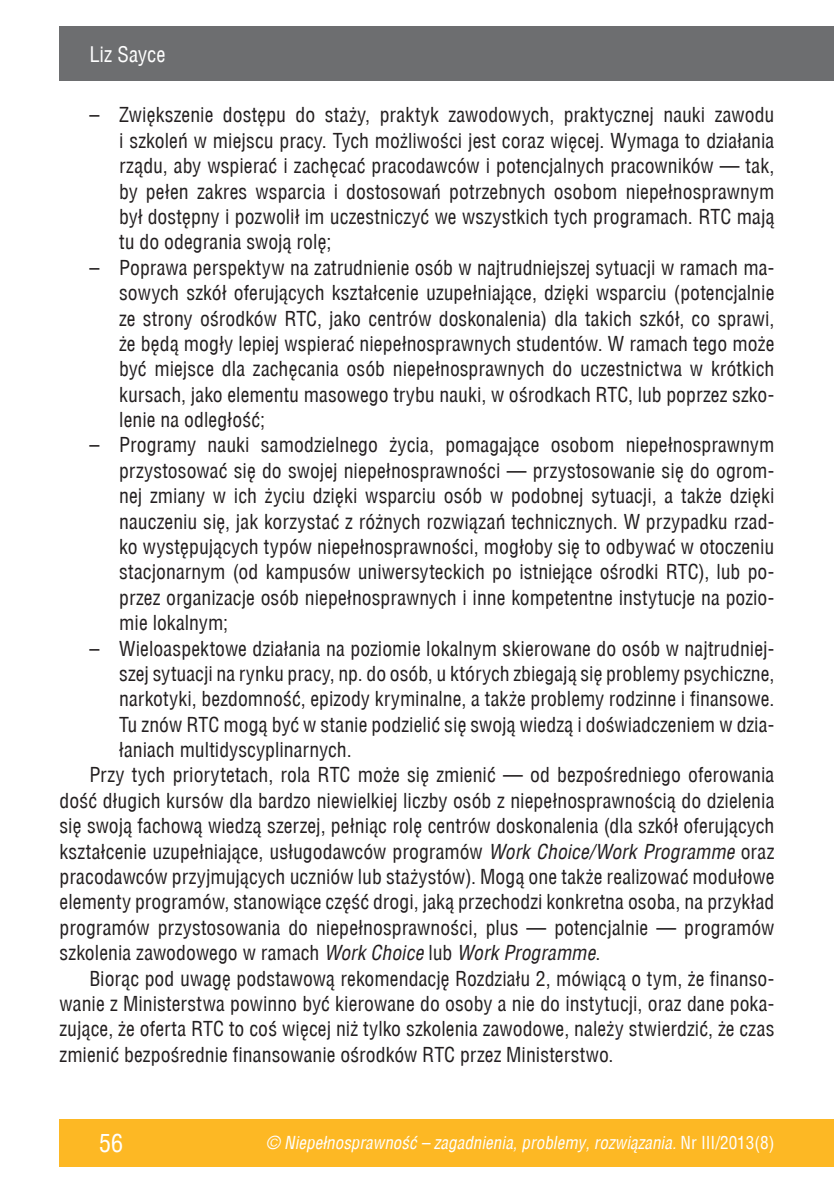
<style>
.page{position:relative;width:834px;height:1191px;background:#fff}
.page>*{position:absolute;margin:0;border:0;box-sizing:border-box;transform-origin:0 0}
.t1{font:24.5px "Switzerland Condensed";color:#fff}
.t2{font:21px "Switzerland Condensed";color:#fff}
.t3{font:20.12px/25.4px "Switzerland Condensed";letter-spacing:.005em;color:#231f20;text-align:justify}
.t4{font:italic 17.5px "Switzerland Condensed";color:#fff}
.s1{font-style:italic}
.s2{font-style:normal}
</style>
<div class="page">
<div style="left:60px;top:1119px;width:773px;height:47px;background:#fdb824"></div>
<div style="left:60px;top:26px;width:773px;height:55px;background:#6d6e70"></div>
<p class="t2" style="left:89px;top:42px;width:78px">Liz Sayce</p>
<p class="t3" style="left:119px;top:102px;width:656px;text-indent:-30px">– Zwiększenie dostępu do staży, praktyk zawodowych, praktycznej nauki zawodu i szkoleń w miejscu pracy. Tych możliwości jest coraz więcej. Wymaga to działania rządu, aby wspierać i zachęcać pracodawców i potencjalnych pracowników — tak, by pełen zakres wsparcia i dostosowań potrzebnych osobom niepełnosprawnym był dostępny i pozwolił im uczestniczyć we wszystkich tych programach. RTC mają tu do odegrania swoją rolę;</p>
<p class="t3" style="left:119px;top:255px;width:656px;text-indent:-30px">– Poprawa perspektyw na zatrudnienie osób w najtrudniejszej sytuacji w ramach ma&shy;sowych szkół oferujących kształcenie uzupełniające, dzięki wsparciu (potencjalnie ze strony ośrodków RTC, jako centrów doskonalenia) dla takich szkół, co sprawi, że będą mogły lepiej wspierać niepełnosprawnych studentów. W ramach tego może być miejsce dla zachęcania osób niepełnosprawnych do uczestnictwa w krótkich kursach, jako elementu masowego trybu nauki, w ośrodkach RTC, lub poprzez szko&shy;lenie na odległość;</p>
<p class="t3" style="left:119px;top:432px;width:656px;text-indent:-30px">– Programy nauki samodzielnego życia, pomagające osobom niepełnosprawnym przystosować się do swojej niepełnosprawności — przystosowanie się do ogrom&shy;nej zmiany w ich życiu dzięki wsparciu osób w podobnej sytuacji, a także dzięki nauczeniu się, jak korzystać z różnych rozwiązań technicznych. W przypadku rzad&shy;ko występujących typów niepełnosprawności, mogłoby się to odbywać w otoczeniu stacjonarnym (od kampusów uniwersyteckich po istniejące ośrodki RTC), lub po&shy;przez organizacje osób niepełnosprawnych i inne kompetentne instytucje na pozio&shy;mie lokalnym;</p>
<p class="t3" style="left:89px;top:635px;width:686px">– Wieloaspektowe działania na poziomie lokalnym skierowane do osób w najtrudniej-</p>
<p class="t3" style="left:119px;top:661px;width:656px">szej sytuacji na rynku pracy, np. do osób, u których zbiegają się problemy psychiczne,</p>
<p class="t3" style="left:119px;top:686px;width:656px">narkotyki, bezdomność, epizody kryminalne, a także problemy rodzinne i finansowe.</p>
<p class="t3" style="left:119px;top:711px;width:656px">Tu znów RTC mogą być w stanie podzielić się swoją wiedzą i doświadczeniem w dzia-</p>
<p class="t3" style="left:119px;top:737px;width:234px">łaniach multidyscyplinarnych.</p>
<p class="t3" style="left:89px;top:762px;width:686px">Przy tych priorytetach, rola RTC może się zmienić — od bezpośredniego oferowania</p>
<p class="t3" style="left:60px;top:788px;width:716px">dość długich kursów dla bardzo niewielkiej liczby osób z niepełnosprawnością do dzielenia</p>
<p class="t3" style="left:60px;top:813px;width:716px">się swoją fachową wiedzą szerzej, pełniąc rolę centrów doskonalenia (dla szkół oferujących</p>
<p class="t3" style="left:60px;top:838px;width:716px">kształcenie uzupełniające, usługodawców programów <span class="s1">Work Choice/Work Programme</span> oraz</p>
<p class="t3" style="left:60px;top:864px;width:716px">pracodawców przyjmujących uczniów lub stażystów). Mogą one także realizować modułowe</p>
<p class="t3" style="left:60px;top:889px;width:716px">elementy programów, stanowiące część drogi, jaką przechodzi konkretna osoba, na przykład</p>
<p class="t3" style="left:60px;top:914px;width:716px">programów przystosowania do niepełnosprawności, plus — potencjalnie — programów</p>
<p class="t3" style="left:60px;top:940px;width:542px">szkolenia zawodowego w ramach <span class="s1">Work Choice</span> lub <span class="s1">Work Programme</span>.</p>
<p class="t3" style="left:89px;top:965px;width:686px">Biorąc pod uwagę podstawową rekomendację Rozdziału 2, mówiącą o tym, że finanso-</p>
<p class="t3" style="left:60px;top:991px;width:716px">wanie z Ministerstwa powinno być kierowane do osoby a nie do instytucji, oraz dane poka-</p>
<p class="t3" style="left:60px;top:1016px;width:716px">zujące, że oferta RTC to coś więcej niż tylko szkolenia zawodowe, należy stwierdzić, że czas</p>
<p class="t3" style="left:60px;top:1041px;width:555px">zmienić bezpośrednie finansowanie ośrodków RTC przez Ministerstwo.</p>
<p class="t1" style="left:99px;top:1129px;width:26px">56</p>
<p class="t4" style="left:266px;top:1132px;width:509px">© Niepełnosprawność – zagadnienia, problemy, rozwiązania. <span class="s2">Nr III/2013(8)</span></p>
</div>
